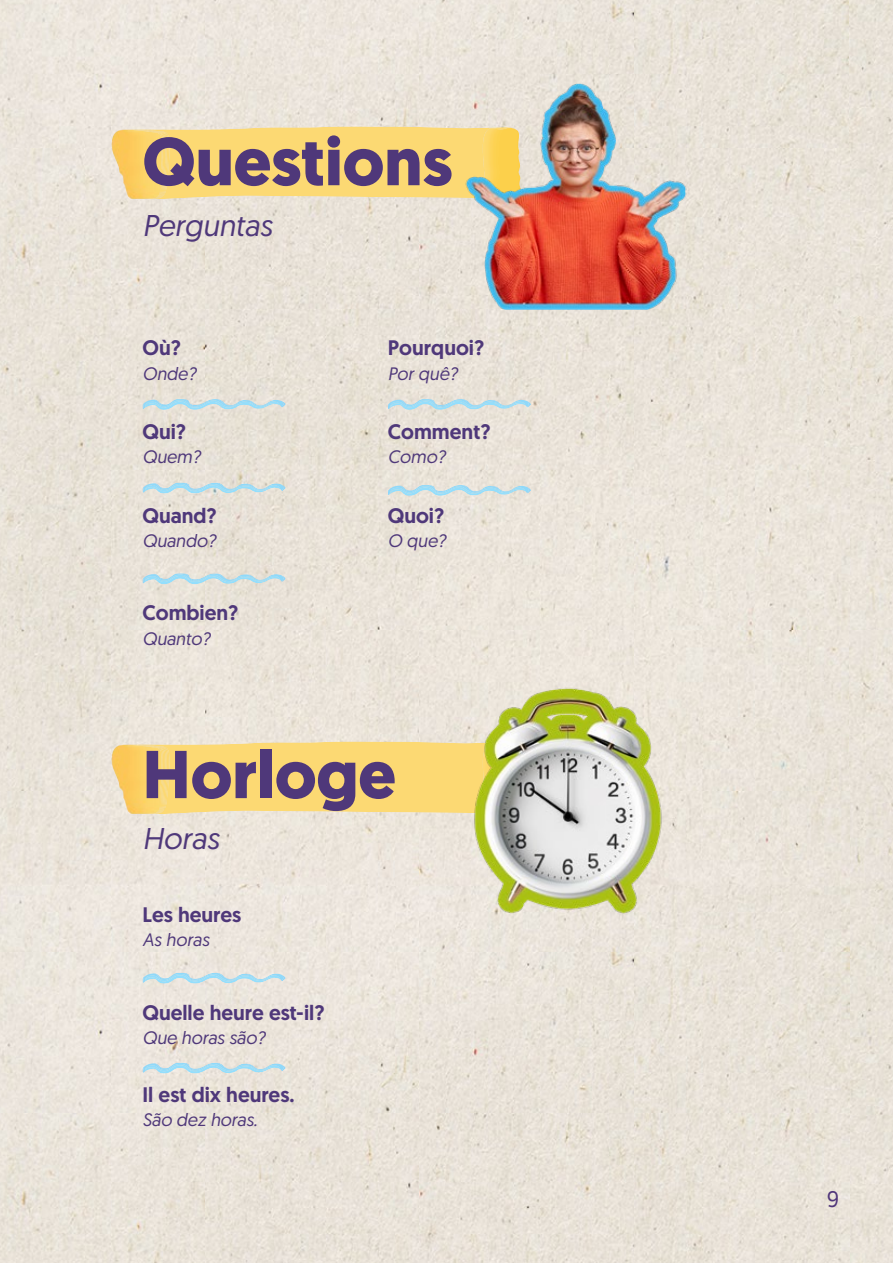
<style>
.page{position:relative;width:893px;height:1263px;background:#fff}
.page>*{position:absolute;margin:0;border:0;box-sizing:border-box;transform-origin:0 0}
.t1{font:700 67.5px "Geomanist";color:#4f387a}
.t2{font:italic 30px "Geomanist";color:#4f387a}
.t3{font:22.5px "Geomanist";color:#50367a}
.t4{font:500 21px "Geomanist";color:#4f387a}
.t5{font:italic 18px "Geomanist";color:#4f387a}
</style>
<div class="page">
<img style="left:0;top:0;width:893px;height:1263px">
<svg style="left:114px;top:126px;width:332px;height:73px;background:#fad97a"></svg>
<img style="left:111px;top:130px;width:51px;height:69px">
<svg style="left:114px;top:741px;width:303px;height:73px;background:#fad97a"></svg>
<img style="left:111px;top:745px;width:51px;height:69px">
<svg style="left:142px;top:399px;width:144px;height:11px;background:#c5dee4"></svg>
<svg style="left:142px;top:483px;width:144px;height:10px"></svg>
<svg style="left:142px;top:573px;width:144px;height:11px;background:#c5dfe4"></svg>
<svg style="left:142px;top:973px;width:144px;height:11px;background:#c8e1e8"></svg>
<svg style="left:388px;top:399px;width:143px;height:11px;background:#c5dee4"></svg>
<svg style="left:388px;top:485px;width:143px;height:11px;background:#c6dfe6"></svg>
<svg style="left:142px;top:1063px;width:144px;height:10px"></svg>
<img style="left:446px;top:83px;width:274px;height:226px">
<img style="left:417px;top:650px;width:290px;height:291px">
<h1 class="t1" style="left:142px;top:117px;width:312px">Questions</h1>
<h2 class="t2" style="left:142px;top:206px;width:131px">Perguntas</h2>
<p class="t4" style="left:142px;top:334px;width:40px">Où?</p>
<p class="t5" style="left:142px;top:362px;width:55px">Onde?</p>
<p class="t4" style="left:388px;top:334px;width:98px">Pourquoi?</p>
<p class="t5" style="left:388px;top:362px;width:71px">Por quê?</p>
<p class="t4" style="left:142px;top:418px;width:45px">Qui?</p>
<p class="t4" style="left:388px;top:418px;width:104px">Comment?</p>
<p class="t5" style="left:142px;top:445px;width:60px">Quem?</p>
<p class="t5" style="left:388px;top:445px;width:59px">Como?</p>
<p class="t4" style="left:142px;top:501px;width:76px">Quand?</p>
<p class="t5" style="left:142px;top:529px;width:75px">Quando?</p>
<p class="t4" style="left:142px;top:599px;width:97px">Combien?</p>
<p class="t5" style="left:142px;top:627px;width:69px">Quanto?</p>
<p class="t4" style="left:388px;top:501px;width:58px">Quoi?</p>
<p class="t5" style="left:388px;top:529px;width:60px">O que?</p>
<h1 class="t1" style="left:142px;top:729px;width:255px">Horloge</h1>
<h2 class="t2" style="left:142px;top:819px;width:78px">Horas</h2>
<p class="t4" style="left:142px;top:901px;width:100px">Les heures</p>
<p class="t5" style="left:142px;top:928px;width:68px">As horas</p>
<p class="t4" style="left:142px;top:998px;width:184px">Quelle heure est-il?</p>
<p class="t5" style="left:142px;top:1026px;width:124px">Que horas são?</p>
<p class="t4" style="left:142px;top:1080px;width:154px">Il est dix heures.</p>
<p class="t5" style="left:142px;top:1108px;width:117px">São dez horas.</p>
<p class="t3" style="left:827px;top:1184px;width:14px">9</p>
</div>
